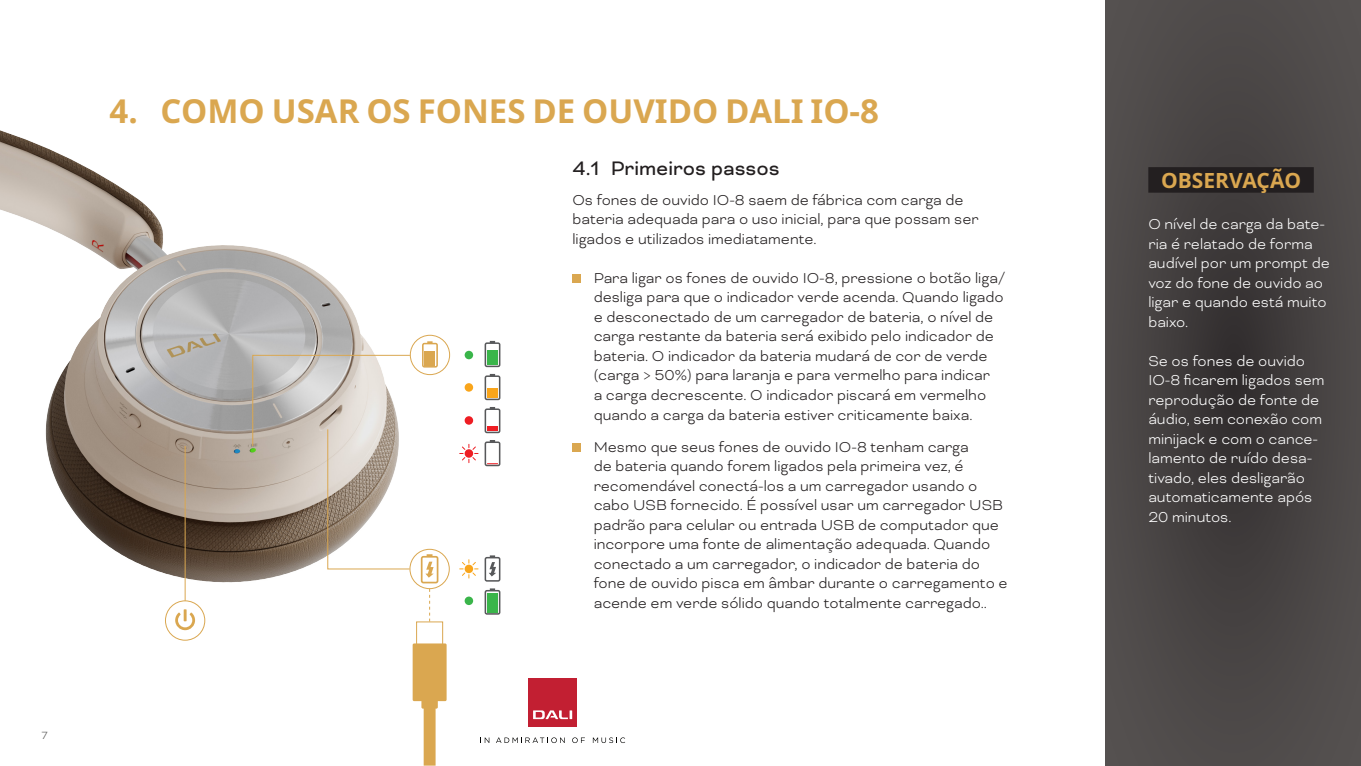
<style>
.page{position:relative;width:1361px;height:766px;background:#fff}
.page>*{position:absolute;margin:0;border:0;box-sizing:border-box;transform-origin:0 0}
.Heading_Level_1_EN{font:700 33px "Noto Sans";color:#daa750}
.Heading_Level_2{font:22.5px "Bicyclette";color:#231f20}
.Note_Heading{font:700 21px "Noto Sans";color:#daa750}
.Body_List{font:300 16.5px/19.5px "Bicyclette";color:#231f20}
.Note_Body{font:300 16.5px/19.5px "Bicyclette";color:#fff}
.Body{font:300 16.5px/19.5px "Bicyclette";color:#231f20}
.t1{font:300 12px "Bicyclette";color:#575756}
</style>
<div class="page">
<svg style="left:1106px;top:0;width:255px;height:765px;background:#484444"></svg>
<img style="left:0;top:130px;width:439px;height:486px">
<div style="left:465px;top:350px;width:8px;height:9px;background:#3ab54a;border-radius:50%"></div>
<svg style="left:484px;top:341px;width:16px;height:26px"></svg>
<hr style="left:487px;top:360px;width:11px;height:4px;background:#3ab54a">
<hr style="left:487px;top:355px;width:11px;height:4px;background:#3ab54a">
<hr style="left:487px;top:350px;width:11px;height:4px;background:#3ab54a">
<div style="left:465px;top:383px;width:8px;height:8px;background:#f9a51b;border-radius:50%"></div>
<svg style="left:484px;top:374px;width:16px;height:26px"></svg>
<hr style="left:487px;top:393px;width:11px;height:4px;background:#f9a51b">
<hr style="left:487px;top:388px;width:11px;height:4px;background:#f9a51b">
<div style="left:465px;top:416px;width:8px;height:8px;background:#ee1d23;border-radius:50%"></div>
<svg style="left:484px;top:407px;width:16px;height:26px"></svg>
<hr style="left:487px;top:426px;width:11px;height:4px;background:#ee1d23">
<svg style="left:460px;top:444px;width:18px;height:18px"></svg>
<svg style="left:484px;top:440px;width:16px;height:26px"></svg>
<svg style="left:460px;top:559px;width:18px;height:19px"></svg>
<svg style="left:484px;top:555px;width:16px;height:26px"></svg>
<div style="left:465px;top:596px;width:8px;height:9px;background:#3ab54a;border-radius:50%"></div>
<svg style="left:484px;top:588px;width:16px;height:26px"></svg>
<hr style="left:487px;top:608px;width:11px;height:4px;background:#3ab54a">
<hr style="left:487px;top:603px;width:11px;height:4px;background:#3ab54a">
<hr style="left:487px;top:598px;width:11px;height:4px;background:#3ab54a">
<hr style="left:487px;top:593px;width:11px;height:4px;background:#3ab54a">
<div style="left:410px;top:335px;width:40px;height:40px;border:1px solid #daa750;border-radius:50%"></div>
<svg style="left:422px;top:341px;width:16px;height:26px"></svg>
<hr style="left:424px;top:361px;width:11px;height:4px;background:#daa750">
<hr style="left:424px;top:356px;width:11px;height:4px;background:#daa750">
<hr style="left:424px;top:351px;width:11px;height:4px;background:#daa750">
<svg style="left:413px;top:643px;width:33px;height:122px"></svg>
<div style="left:416px;top:621px;width:27px;height:27px;border:1px solid #daa750"></div>
<div style="left:409px;top:548px;width:41px;height:41px;border:1px solid #daa750;border-radius:50%"></div>
<svg style="left:421px;top:554px;width:17px;height:67px"></svg>
<svg style="left:252px;top:354px;width:159px;height:215px"></svg>
<hr style="left:185px;top:446px;width:1px;height:155px;background:#daa750">
<div style="left:165px;top:600px;width:40px;height:40px;background:#fff;border-radius:50%"></div>
<div style="left:165px;top:600px;width:40px;height:40px;border:1px solid #daa750;border-radius:50%"></div>
<svg style="left:175px;top:609px;width:20px;height:21px"></svg>
<div style="left:572px;top:274px;width:9px;height:9px;background:#daa750"></div>
<div style="left:572px;top:442px;width:9px;height:9px;background:#daa750"></div>
<div style="left:1148px;top:167px;width:165px;height:26px;background:#231f20"></div>
<div style="left:529px;top:678px;width:48px;height:48px;background:#c21f32"></div>
<svg style="left:533px;top:710px;width:39px;height:9px"></svg>
<svg style="left:480px;top:737px;width:9px;height:5px"></svg>
<svg style="left:496px;top:737px;width:69px;height:5px"></svg>
<svg style="left:572px;top:737px;width:13px;height:5px"></svg>
<svg style="left:593px;top:737px;width:32px;height:5px"></svg>
<p class="t1" style="left:42px;top:728px;width:7px">7</p>
<p class="Heading_Level_1_EN" style="left:109px;top:88px;width:771px">4. COMO USAR OS FONES DE OUVIDO DALI IO-8</p>
<p class="Heading_Level_2" style="left:572px;top:155px;width:209px">4.1 Primeiros passos</p>
<p class="Body" style="left:572px;top:190px;width:408px">Os fones de ouvido IO-8 saem de fábrica com carga de bateria adequada para o uso inicial, para que possam ser ligados e utilizados imediatamente.</p>
<p class="Body_List" style="left:594px;top:268px;width:413px">Para ligar os fones de ouvido IO-8, pressione o botão liga/ desliga para que o indicador verde acenda. Quando ligado e desconectado de um carregador de bateria, o nível de carga restante da bateria será exibido pelo indicador de bateria. O indicador da bateria mudará de cor de verde (carga &gt; 50%) para laranja e para vermelho para indicar<br>a carga decrescente. O indicador piscará em vermelho quando a carga da bateria estiver criticamente baixa.</p>
<p class="Body_List" style="left:594px;top:437px;width:415px">Mesmo que seus fones de ouvido IO-8 tenham carga<br>de bateria quando forem ligados pela primeira vez, é recomendável conectá-los a um carregador usando o cabo USB fornecido. É possível usar um carregador USB padrão para celular ou entrada USB de computador que incorpore uma fonte de alimentação adequada. Quando conectado a um carregador, o indicador de bateria do fone de ouvido pisca em âmbar durante o carregamento e acende em verde sólido quando totalmente carregado..</p>
<p class="Note_Heading" style="left:1161px;top:166px;width:141px">OBSERVAÇÃO</p>
<p class="Note_Body" style="left:1148px;top:214px;width:183px">O nível de carga da bate&shy;ria é relatado de forma audível por um prompt de voz do fone de ouvido ao ligar e quando está muito baixo.</p>
<p class="Note_Body" style="left:1148px;top:351px;width:178px">Se os fones de ouvido<br>IO-8 ficarem ligados sem reprodução de fonte de áudio, sem conexão com minijack e com o cance&shy;lamento de ruído desa&shy;tivado, eles desligarão automaticamente após<br>20 minutos.</p>
</div>
